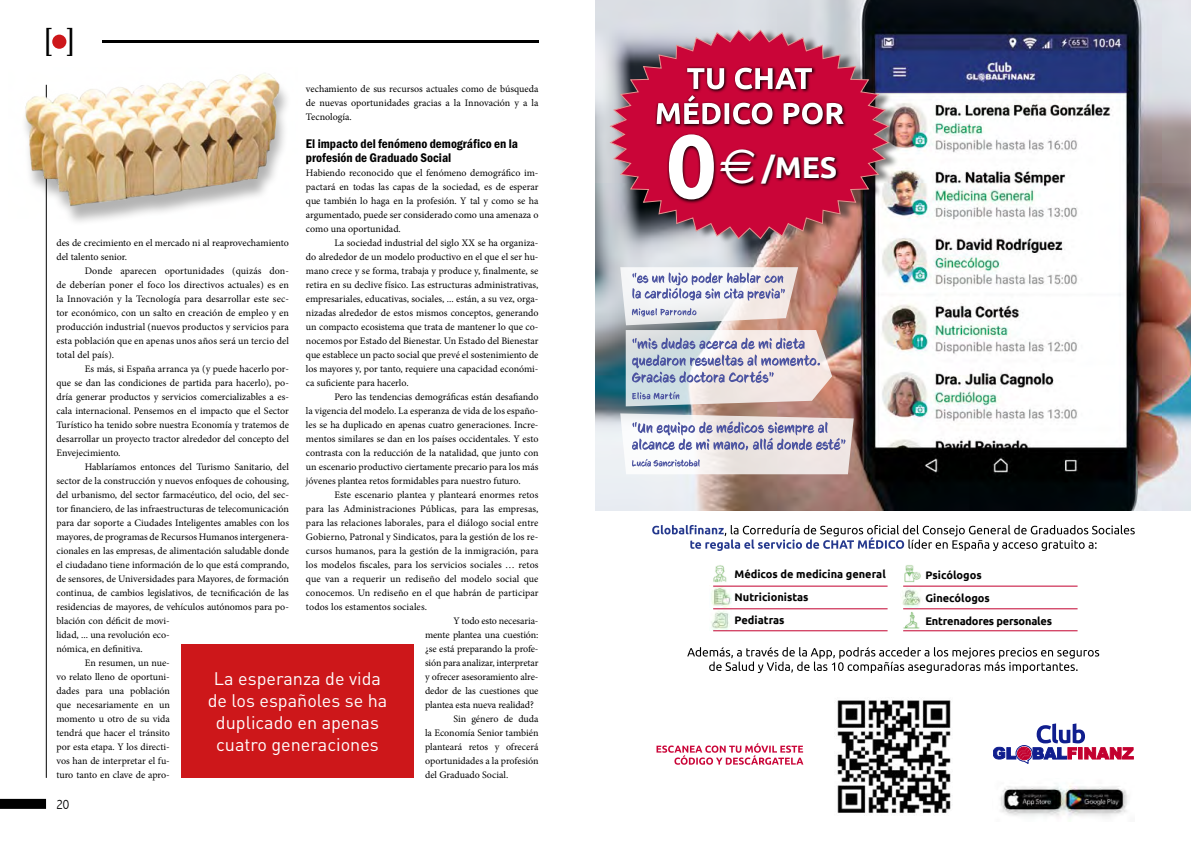
<style>
.page{position:relative;width:1191px;height:842px;background:#fff}
.page>*{position:absolute;margin:0;border:0;box-sizing:border-box;transform-origin:0 0}
.t1{font:40px "Haettenschweiler";color:#000}
.t2{font:700 30px "Ubuntu";color:#fff}
.t3{font:18px/22px "DIN Pro";color:#fff;text-align:center}
.t4{font:300 condensed 14px "Abadi";color:#000}
.t5{font:600 condensed 13px/14px "Franklin Gothic";color:#000}
.t6{font:700 11px/23px "Ubuntu";color:#000}
.t7{font:700 11px/23px "Ubuntu";letter-spacing:-.02em;color:#000}
.t8{font:10px/14px "Minion Pro";color:#000;text-align:justify}
.s1{font-size:89.9px}
.s2{font-family:"Euro Sans";font-weight:400;font-size:49px}
</style>
<div class="page">
<hr style="left:102px;top:40px;width:436px;height:3px;background:#000">
<div style="left:0;top:799px;width:46px;height:10px;background:#000"></div>
<hr style="left:46px;top:85px;width:1px;height:693px;background:#000">
<div style="left:52px;top:35px;width:14px;height:14px;background:#cd171a;border-radius:50%"></div>
<div style="left:181px;top:645px;width:233px;height:133px;background:#cd171a"></div>
<div style="left:20px;top:78px;width:272px;height:149px;background:#fff"></div>
<img style="left:25px;top:73px;width:262px;height:145px">
<img style="left:595px;top:0;width:595px;height:510px">
<svg style="left:652px;top:525px;width:482px;height:26px"></svg>
<svg style="left:687px;top:647px;width:412px;height:26px"></svg>
<img style="left:713px;top:565px;width:14px;height:18px">
<img style="left:711px;top:587px;width:20px;height:20px">
<img style="left:711px;top:609px;width:20px;height:21px">
<img style="left:904px;top:565px;width:17px;height:18px">
<img style="left:902px;top:588px;width:20px;height:41px">
<hr style="left:713px;top:586px;width:174px;height:1px;background:#c3002f">
<hr style="left:903px;top:586px;width:174px;height:1px;background:#c3002f">
<hr style="left:713px;top:608px;width:174px;height:1px;background:#c3002f">
<hr style="left:903px;top:608px;width:174px;height:1px;background:#c3002f">
<hr style="left:713px;top:630px;width:174px;height:1px;background:#c3002f">
<hr style="left:903px;top:630px;width:174px;height:1px;background:#c3002f">
<div style="left:613px;top:28px;width:289px;height:219px;background:#000;opacity:.5"></div>
<svg style="left:608px;top:29px;width:282px;height:211px;background:#b14462"></svg>
<svg style="left:655px;top:94px;width:192px;height:35px"></svg>
<svg style="left:656px;top:95px;width:187px;height:29px"></svg>
<svg style="left:685px;top:66px;width:131px;height:27px"></svg>
<svg style="left:687px;top:68px;width:125px;height:21px"></svg>
<svg style="left:666px;top:132px;width:52px;height:72px;background:#68021c"></svg>
<svg style="left:759px;top:153px;width:81px;height:34px;background:#8b0326"></svg>
<svg style="left:718px;top:148px;width:40px;height:40px;background:#970329"></svg>
<img style="left:837px;top:700px;width:114px;height:114px">
<svg style="left:620px;top:413px;width:233px;height:61px"></svg>
<svg style="left:620px;top:267px;width:212px;height:139px"></svg>
<img style="left:1000px;top:783px;width:128px;height:34px">
<svg style="left:993px;top:723px;width:140px;height:41px"></svg>
<svg style="left:656px;top:743px;width:147px;height:22px"></svg>
<h1 class="t1" style="left:46px;top:19px;width:28px">[ ]</h1>
<p class="t8" style="left:306px;top:82px;width:234px">vechamiento de sus recursos actuales como de búsqueda de nuevas oportunidades gracias a la Innovación y a la Tecnología.</p>
<h3 class="t5" style="left:306px;top:136px;width:214px">El impacto del fenómeno demográfico en la profesión de Graduado Social</h3>
<p class="t8" style="left:306px;top:166px;width:234px">Habiendo reconocido que el fenómeno demográfico im&shy;pactará en todas las capas de la sociedad, es de esperar que también lo haga en la profesión. Y tal y como se ha argumentado, puede ser considerado como una amenaza o como una oportunidad.</p>
<p class="t8" style="left:306px;top:236px;width:234px;text-indent:28px">La sociedad industrial del siglo XX se ha organiza&shy;do alrededor de un modelo productivo en el que el ser hu&shy;mano crece y se forma, trabaja y produce y, finalmente, se retira en su declive físico. Las estructuras administrativas, empresariales, educativas, sociales, ... están, a su vez, orga&shy;nizadas alrededor de estos mismos conceptos, generando un compacto ecosistema que trata de mantener lo que co&shy;nocemos por Estado del Bienestar. Un Estado del Bienestar que establece un pacto social que prevé el sostenimiento de los mayores y, por tanto, requiere una capacidad económi&shy;ca suficiente para hacerlo.</p>
<p class="t8" style="left:306px;top:390px;width:234px;text-indent:28px">Pero las tendencias demográficas están desafiando la vigencia del modelo. La esperanza de vida de los españo&shy;les se ha duplicado en apenas cuatro generaciones. Incre&shy;mentos similares se dan en los países occidentales. Y esto contrasta con la reducción de la natalidad, que junto con un escenario productivo ciertamente precario para los más jóvenes plantea retos formidables para nuestro futuro.</p>
<p class="t8" style="left:334px;top:488px;width:206px">Este escenario plantea y planteará enormes retos</p>
<p class="t8" style="left:306px;top:502px;width:234px">para las Administraciones Públicas, para las empresas,</p>
<p class="t8" style="left:306px;top:516px;width:234px">para las relaciones laborales, para el diálogo social entre</p>
<p class="t8" style="left:306px;top:530px;width:234px">Gobierno, Patronal y Sindicatos, para la gestión de los re-</p>
<p class="t8" style="left:306px;top:544px;width:234px">cursos humanos, para la gestión de la inmigración, para</p>
<p class="t8" style="left:306px;top:558px;width:234px">los modelos fiscales, para los servicios sociales … retos</p>
<p class="t8" style="left:306px;top:572px;width:234px">que van a requerir un rediseño del modelo social que</p>
<p class="t8" style="left:306px;top:586px;width:234px">conocemos. Un rediseño en el que habrán de participar</p>
<p class="t8" style="left:306px;top:600px;width:123px">todos los estamentos sociales.</p>
<p class="t8" style="left:453px;top:614px;width:87px">Y todo esto necesaria-</p>
<p class="t8" style="left:425px;top:628px;width:115px">mente plantea una cuestión:</p>
<p class="t8" style="left:425px;top:642px;width:115px">¿se está preparando la profe-</p>
<p class="t8" style="left:425px;top:656px;width:115px">sión para analizar, interpretar</p>
<p class="t8" style="left:425px;top:670px;width:115px">y ofrecer asesoramiento alre-</p>
<p class="t8" style="left:425px;top:684px;width:115px">dedor de las cuestiones que</p>
<p class="t8" style="left:425px;top:698px;width:110px">plantea esta nueva realidad?</p>
<p class="t8" style="left:453px;top:712px;width:87px">Sin género de duda</p>
<p class="t8" style="left:425px;top:726px;width:115px">la Economía Senior también</p>
<p class="t8" style="left:425px;top:740px;width:115px">planteará retos y ofrecerá</p>
<p class="t8" style="left:425px;top:754px;width:115px">oportunidades a la profesión</p>
<p class="t8" style="left:425px;top:768px;width:85px">del Graduado Social.</p>
<p class="t8" style="left:56px;top:236px;width:234px">des de crecimiento en el mercado ni al reaprovechamiento del talento senior.</p>
<p class="t8" style="left:56px;top:264px;width:234px;text-indent:28px">Donde aparecen oportunidades (quizás don&shy;de deberían poner el foco los directivos actuales) es en la Innovación y la Tecnología para desarrollar este sec&shy;tor económico, con un salto en creación de empleo y en producción industrial (nuevos productos y servicios para esta población que en apenas unos años será un tercio del total del país).</p>
<p class="t8" style="left:56px;top:362px;width:234px;text-indent:28px">Es más, si España arranca ya (y puede hacerlo por&shy;que se dan las condiciones de partida para hacerlo), po&shy;dría generar productos y servicios comercializables a es&shy;cala internacional. Pensemos en el impacto que el Sector Turístico ha tenido sobre nuestra Economía y tratemos de desarrollar un proyecto tractor alrededor del concepto del Envejecimiento.</p>
<p class="t8" style="left:85px;top:460px;width:206px">Hablaríamos entonces del Turismo Sanitario, del</p>
<p class="t8" style="left:56px;top:474px;width:234px">sector de la construcción y nuevos enfoques de cohousing,</p>
<p class="t8" style="left:56px;top:488px;width:234px">del urbanismo, del sector farmacéutico, del ocio, del sec-</p>
<p class="t8" style="left:56px;top:502px;width:234px">tor financiero, de las infraestructuras de telecomunicación</p>
<p class="t8" style="left:56px;top:516px;width:234px">para dar soporte a Ciudades Inteligentes amables con los</p>
<p class="t8" style="left:56px;top:530px;width:234px">mayores, de programas de Recursos Humanos intergenera-</p>
<p class="t8" style="left:56px;top:544px;width:234px">cionales en las empresas, de alimentación saludable donde</p>
<p class="t8" style="left:56px;top:558px;width:234px">el ciudadano tiene información de lo que está comprando,</p>
<p class="t8" style="left:56px;top:572px;width:234px">de sensores, de Universidades para Mayores, de formación</p>
<p class="t8" style="left:56px;top:586px;width:234px">continua, de cambios legislativos, de tecnificación de las</p>
<p class="t8" style="left:56px;top:600px;width:234px">residencias de mayores, de vehículos autónomos para po-</p>
<p class="t8" style="left:56px;top:614px;width:115px">blación con déficit de movi-</p>
<p class="t8" style="left:56px;top:628px;width:115px">lidad, ... una revolución eco-</p>
<p class="t8" style="left:56px;top:642px;width:88px">nómica, en definitiva.</p>
<p class="t8" style="left:85px;top:656px;width:87px">En resumen, un nue-</p>
<p class="t8" style="left:56px;top:670px;width:115px">vo relato lleno de oportuni-</p>
<p class="t8" style="left:56px;top:684px;width:115px">dades para una población</p>
<p class="t8" style="left:56px;top:698px;width:115px">que necesariamente en un</p>
<p class="t8" style="left:56px;top:712px;width:115px">momento u otro de su vida</p>
<p class="t8" style="left:56px;top:726px;width:115px">tendrá que hacer el tránsito</p>
<p class="t8" style="left:56px;top:740px;width:115px">por esta etapa. Y los directi-</p>
<p class="t8" style="left:56px;top:754px;width:115px">vos han de interpretar el fu-</p>
<p class="t8" style="left:56px;top:768px;width:115px">turo tanto en clave de apro-</p>
<h3 class="t3" style="left:208px;top:667px;width:181px">La esperanza de vida de los españoles se ha duplicado en apenas cuatro generaciones</h3>
<h3 class="t4" style="left:56px;top:796px;width:14px">20</h3>
<h2 class="t2" style="left:666px;top:149px;width:173px"><span class="s1">0</span><span class="s2">€</span> /MES</h2>
<p class="t6" style="left:734px;top:563px;width:153px">Médicos de medicina general<br>Nutricionistas<br>Pediatras</p>
<p class="t7" style="left:925px;top:563px;width:128px">Psicólogos<br>Ginecólogos<br>Entrenadores personales</p>
</div>
